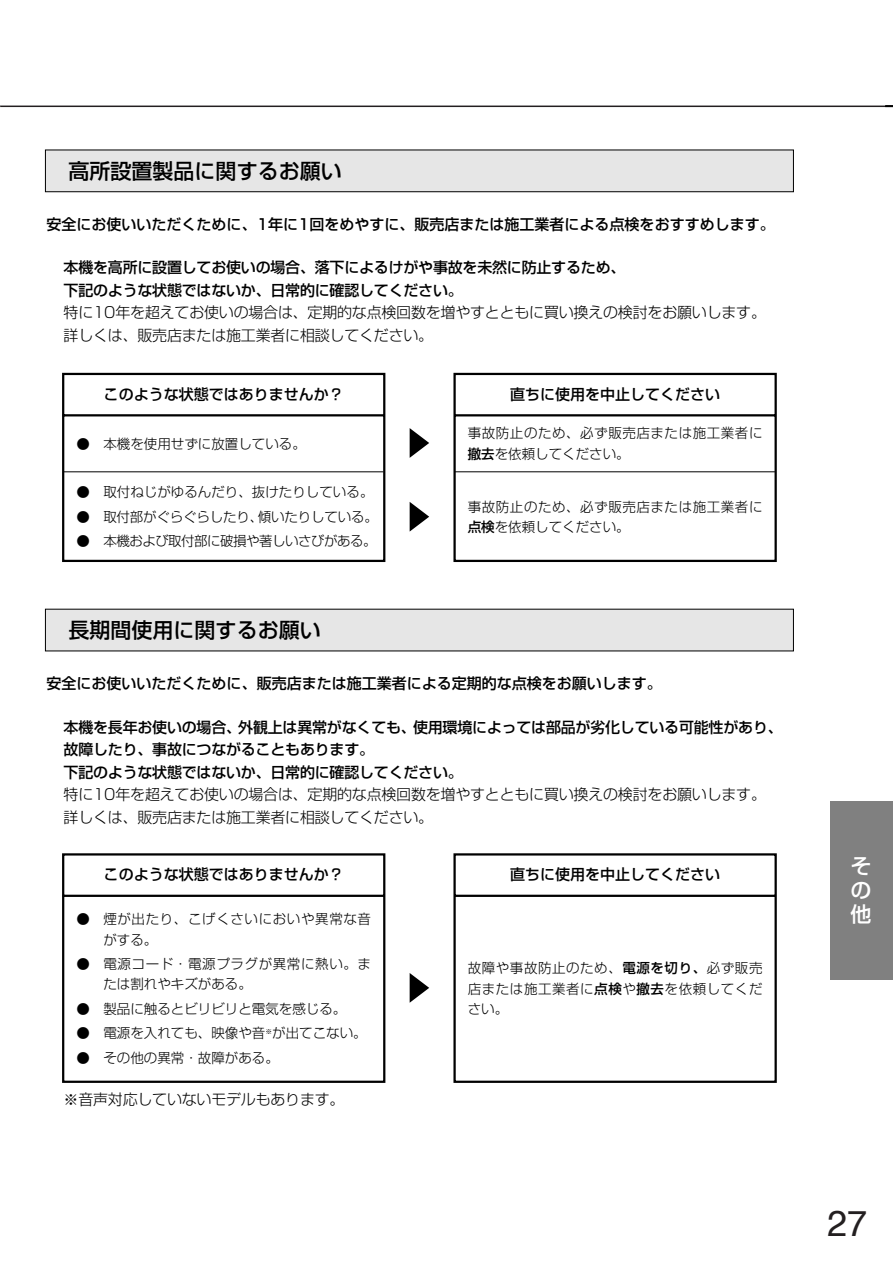
<style>
.page{position:relative;width:893px;height:1263px;background:#fff}
.page>*{position:absolute;margin:0;border:0;box-sizing:border-box;transform-origin:0 0}
.t1{font:36px "Helvetica";color:#231f20}
.t2{font:500 21px "Shin Go";color:#000}
.t3{font:500 21px/24px "Shin Go";color:#fff;text-align:justify}
.t4{font:500 15px/22.5px "Shin Go";letter-spacing:-.015em;color:#000}
.t5{font:300 15px/22.5px "Shin Go";letter-spacing:-.015em;color:#000}
.t6{font:300 13.5px/24.5px "Shin Go";color:#000}
.t7{font:300 13.5px/20.2px "Shin Go";letter-spacing:.04em;color:#000}
.t8{font:300 13.5px/20.2px "Shin Go";letter-spacing:.045em;color:#000}
.s1{font-weight:500}
</style>
<div class="page">
<hr style="left:0;top:106px;width:892px;height:1px;background:#231f20">
<div style="left:830px;top:801px;width:62px;height:178px;background:#808080"></div>
<div style="left:46px;top:610px;width:747px;height:41px;background:#e6e6e6"></div>
<svg style="left:62px;top:853px;width:324px;height:230px"></svg>
<svg style="left:453px;top:853px;width:324px;height:230px"></svg>
<svg style="left:409px;top:973px;width:20px;height:30px"></svg>
<div style="left:46px;top:150px;width:747px;height:41px;background:#e6e6e6"></div>
<div style="left:45px;top:150px;width:748px;height:42px;border:1px solid #000"></div>
<svg style="left:62px;top:372px;width:324px;height:190px"></svg>
<hr style="left:63px;top:471px;width:320px;height:1px;background:#000">
<svg style="left:453px;top:372px;width:324px;height:190px"></svg>
<hr style="left:454px;top:471px;width:321px;height:1px;background:#000">
<svg style="left:409px;top:428px;width:20px;height:30px"></svg>
<svg style="left:409px;top:502px;width:20px;height:30px"></svg>
<h2 class="t2" style="left:69px;top:163px;width:275px">高所設置製品に関するお願い</h2>
<p class="t4" style="left:47px;top:215px;width:729px">安全にお使いいただくために、1年に1回をめやすに、販売店または施工業者による点検をおすすめします。</p>
<p class="t4" style="left:64px;top:258px;width:563px">本機を高所に設置してお使いの場合、落下によるけがや事故を未然に防止するため、下記のような状態ではないか、日常的に確認してください。</p>
<p class="t5" style="left:64px;top:303px;width:704px">特に10年を超えてお使いの場合は、定期的な点検回数を増やすとともに買い換えの検討をお願いします。詳しくは、販売店または施工業者に相談してください。</p>
<p class="t4" style="left:104px;top:384px;width:242px">このような状態ではありませんか？</p>
<p class="t6" style="left:76px;top:433px;width:231px">●　本機を使用せずに放置している。</p>
<p class="t6" style="left:76px;top:482px;width:303px">●　取付ねじがゆるんだり、抜けたりしている。●　取付部がぐらぐらしたり、傾いたりしている。●　本機および取付部に破損や著しいさびがある。</p>
<h2 class="t2" style="left:69px;top:622px;width:254px">長期間使用に関するお願い</h2>
<p class="t4" style="left:510px;top:384px;width:211px">直ちに使用を中止してください</p>
<p class="t7" style="left:467px;top:425px;width:296px">事故防止のため、必ず販売店または施工業者に<span class="s1">撤去</span>を依頼してください。</p>
<p class="t7" style="left:467px;top:498px;width:296px">事故防止のため、必ず販売店または施工業者に<span class="s1">点検</span>を依頼してください。</p>
<p class="t4" style="left:47px;top:674px;width:616px">安全にお使いいただくために、販売店または施工業者による定期的な点検をお願いします。</p>
<p class="t4" style="left:64px;top:717px;width:720px">本機を長年お使いの場合、外観上は異常がなくても、使用環境によっては部品が劣化している可能性があり、故障したり、事故につながることもあります。<br>下記のような状態ではないか、日常的に確認してください。</p>
<p class="t5" style="left:64px;top:785px;width:704px">特に10年を超えてお使いの場合は、定期的な点検回数を増やすとともに買い換えの検討をお願いします。詳しくは、販売店または施工業者に相談してください。</p>
<p class="t4" style="left:104px;top:865px;width:242px">このような状態ではありませんか？</p>
<p class="t8" style="left:103px;top:911px;width:269px;text-indent:-27px">●　煙が出たり、こげくさいにおいや異常な音がする。</p>
<p class="t8" style="left:103px;top:956px;width:269px;text-indent:-27px">●　電源コード・電源プラグが異常に熱い。または割れやキズがある。</p>
<p class="t6" style="left:76px;top:998px;width:292px">●　製品に触るとビリビリと電気を感じる。<br>●　電源を入れても、映像や音<sup>※</sup>が出てこない。●　その他の異常・故障がある。</p>
<p class="t5" style="left:64px;top:1090px;width:282px">※音声対応していないモデルもあります。</p>
<p class="t4" style="left:510px;top:865px;width:211px">直ちに使用を中止してください</p>
<p class="t6" style="left:467px;top:960px;width:296px;line-height:20.2px;text-align:justify">故障や事故防止のため、<span class="s1">電源を切り、</span>必ず販売店または施工業者に<span class="s1">点検</span>や<span class="s1">撤去</span>を依頼してください。</p>
<h2 class="t3" style="left:850px;top:856px;width:22px">その他</h2>
<h1 class="t1" style="left:827px;top:1209px;width:42px">27</h1>
</div>
